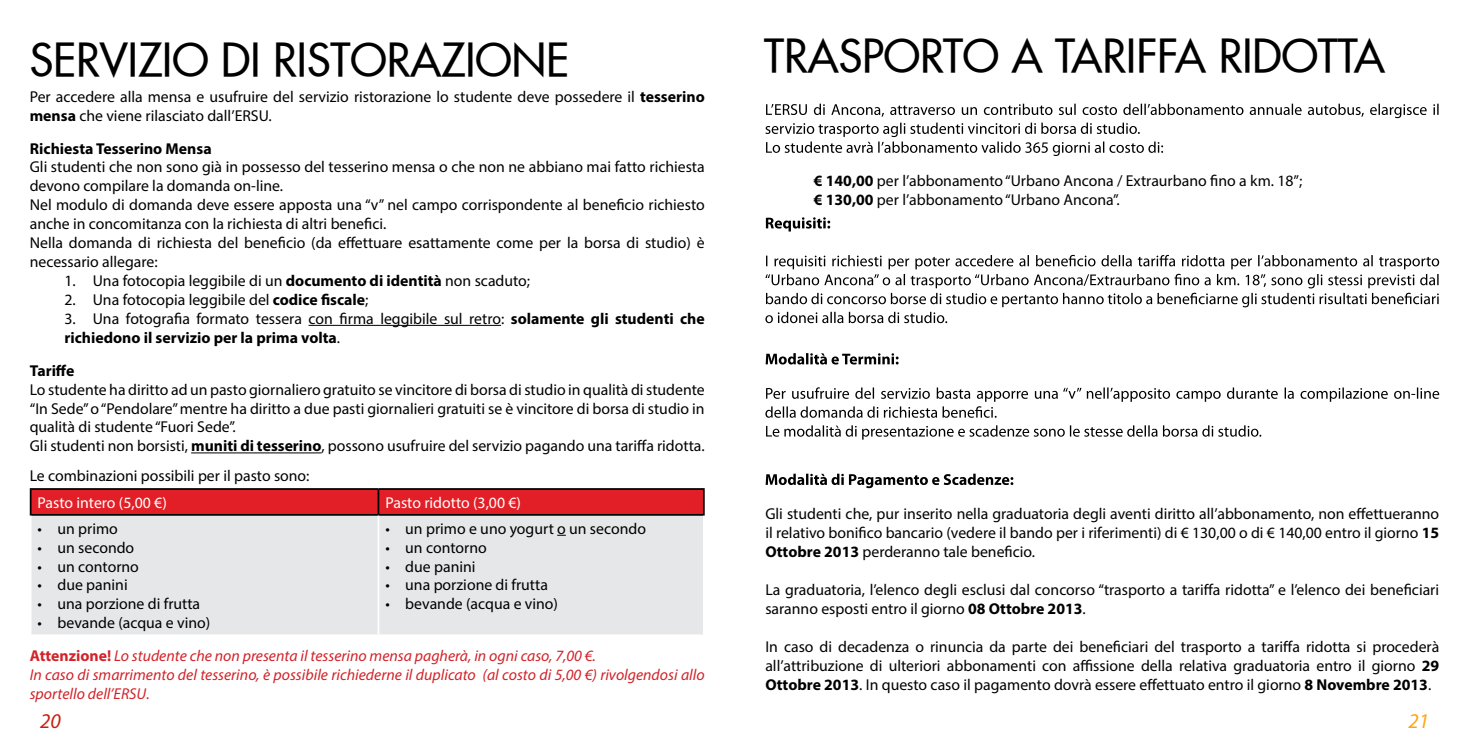
<style>
.page{position:relative;width:1469px;height:735px;background:#fff}
.page>*{position:absolute;margin:0;border:0;box-sizing:border-box;transform-origin:0 0}
.t1{font:43.75px "Futura Extended";color:#000}
.t2{font:italic 21px "Myriad Pro";color:#c82012}
.t3{font:italic 21px "Myriad Pro";color:#ffa510}
.t4{font:15.75px/18.9px "Myriad Pro";color:#000}
.t5{font:italic 15.75px/18.9px "Myriad Pro";color:#d2232a}
.t6{font:700 15.75px/18.9px "Myriad Pro";color:#000}
.t7{font:15.75px "Myriad Pro";color:#fff}
.s1{font-weight:700}
.s2{font-weight:400}
.s3{font-weight:700;font-style:normal}
</style>
<div class="page">
<svg style="left:765px;top:473px;width:248px;height:15px"></svg>
<svg style="left:766px;top:425px;width:495px;height:14px"></svg>
<svg style="left:765px;top:387px;width:674px;height:30px"></svg>
<svg style="left:765px;top:353px;width:133px;height:11px"></svg>
<svg style="left:765px;top:255px;width:674px;height:68px"></svg>
<svg style="left:766px;top:217px;width:64px;height:14px"></svg>
<svg style="left:765px;top:104px;width:673px;height:52px"></svg>
<hr style="left:308px;top:325px;width:193px;height:1px;background:#000">
<hr style="left:191px;top:452px;width:130px;height:1px;background:#000">
<div style="left:32px;top:515px;width:671px;height:119px;background:#e6e7e8"></div>
<hr style="left:30px;top:488px;width:348px;height:1px;background:#000">
<hr style="left:30px;top:489px;width:2px;height:24px;background:#000">
<hr style="left:30px;top:513px;width:348px;height:2px;background:#000">
<svg style="left:31px;top:488px;width:673px;height:26px;background:#d11d25"></svg>
<hr style="left:378px;top:513px;width:326px;height:2px;background:#000">
<hr style="left:377px;top:515px;width:2px;height:119px;background:#fff">
<h1 class="t1" style="left:30px;top:31px;width:541px">SERVIZIO DI RISTORAZIONE</h1>
<p class="t4" style="left:30px;top:87px;width:676px">Per accedere alla mensa e usufruire del servizio ristorazione lo studente deve possedere il <span class="s1">tesserino mensa</span> che viene rilasciato dall’ERSU.</p>
<p class="t6" style="left:30px;top:138px;width:183px">Richiesta Tesserino Mensa</p>
<p class="t4" style="left:30px;top:157px;width:676px">Gli studenti che non sono già in possesso del tesserino mensa o che non ne abbiano mai fatto richiesta devono compilare la domanda on-line.<br>Nel modulo di domanda deve essere apposta una “v” nel campo corrispondente al beneficio richiesto anche in concomitanza con la richiesta di altri benefici.<br>Nella domanda di richiesta del beneficio (da effettuare esattamente come per la borsa di studio) è necessario allegare:</p>
<p class="t4" style="left:64px;top:271px;width:467px">1. Una fotocopia leggibile di un <span class="s1">documento di identità</span> non scaduto;</p>
<p class="t4" style="left:64px;top:290px;width:305px">2. Una fotocopia leggibile del <span class="s1">codice fiscale</span>;</p>
<p class="t6" style="left:64px;top:308px;width:641px"><span class="s2">3. Una fotografia formato tessera con firma leggibile sul retro:</span> solamente gli studenti che richiedono il servizio per la prima volta<span class="s2">.</span></p>
<p class="t6" style="left:30px;top:360px;width:46px">Tariffe</p>
<p class="t4" style="left:30px;top:379px;width:676px">Lo studente ha diritto ad un pasto giornaliero gratuito se vincitore di borsa di studio in qualità di studente “In Sede” o “Pendolare” mentre ha diritto a due pasti giornalieri gratuiti se è vincitore di borsa di studio in qualità di studente “Fuori Sede”.<br>Gli studenti non borsisti, <span class="s1">muniti di tesserino</span>, possono usufruire del servizio pagando una tariffa ridotta.</p>
<p class="t4" style="left:30px;top:466px;width:281px">Le combinazioni possibili per il pasto sono:</p>
<p class="t7" style="left:38px;top:492px;width:131px">Pasto intero (5,00 €)</p>
<p class="t7" style="left:385px;top:492px;width:137px">Pasto ridotto (3,00 €)</p>
<p class="t4" style="left:38px;top:518px;width:82px">• un primo</p>
<p class="t4" style="left:38px;top:537px;width:98px">• un secondo</p>
<p class="t4" style="left:38px;top:556px;width:103px">• un contorno</p>
<p class="t4" style="left:38px;top:575px;width:92px">• due panini</p>
<p class="t4" style="left:38px;top:594px;width:164px">• una porzione di frutta</p>
<p class="t4" style="left:38px;top:613px;width:174px">• bevande (acqua e vino)</p>
<p class="t4" style="left:385px;top:518px;width:262px">• un primo e uno yogurt o un secondo</p>
<p class="t4" style="left:385px;top:537px;width:103px">• un contorno</p>
<p class="t4" style="left:385px;top:556px;width:92px">• due panini</p>
<p class="t4" style="left:385px;top:575px;width:164px">• una porzione di frutta</p>
<p class="t4" style="left:385px;top:594px;width:174px">• bevande (acqua e vino)</p>
<p class="t5" style="left:30px;top:645px;width:676px"><span class="s3">Attenzione!</span> Lo studente che non presenta il tesserino mensa pagherà, in ogni caso, 7,00 €.<br>In caso di smarrimento del tesserino, è possibile richiederne il duplicato (al costo di 5,00 €) rivolgendosi allo sportello dell’ERSU.</p>
<h1 class="t1" style="left:764px;top:27px;width:622px">TRASPORTO A TARIFFA RIDOTTA</h1>
<p class="t4" style="left:814px;top:171px;width:490px"><span class="s1">€ 140,00</span> per l’abbonamento “Urbano Ancona / Extraurbano fino a km. 18”; <span class="s1">€ 130,00</span> per l’abbonamento “Urbano Ancona”.</p>
<p class="t4" style="left:765px;top:504px;width:675px;text-align:justify">Gli studenti che, pur inserito nella graduatoria degli aventi diritto all’abbonamento, non effettueranno il relativo bonifico bancario (vedere il bando per i riferimenti) di € 130,00 o di € 140,00 entro il giorno <span class="s1">15<br>Ottobre 2013</span> perderanno tale beneficio.</p>
<p class="t4" style="left:765px;top:579px;width:675px">La graduatoria, l’elenco degli esclusi dal concorso “trasporto a tariffa ridotta” e l’elenco dei beneficiari saranno esposti entro il giorno <span class="s1">08 Ottobre 2013</span>.</p>
<p class="t4" style="left:765px;top:636px;width:675px;text-align:justify">In caso di decadenza o rinuncia da parte dei beneficiari del trasporto a tariffa ridotta si procederà all’attribuzione di ulteriori abbonamenti con affissione della relativa graduatoria entro il giorno <span class="s1">29<br>Ottobre 2013</span>. In questo caso il pagamento dovrà essere effettuato entro il giorno <span class="s1">8 Novembre 2013</span>.</p>
<h2 class="t2" style="left:40px;top:708px;width:22px">20</h2>
<h2 class="t3" style="left:1408px;top:708px;width:22px">21</h2>
</div>
